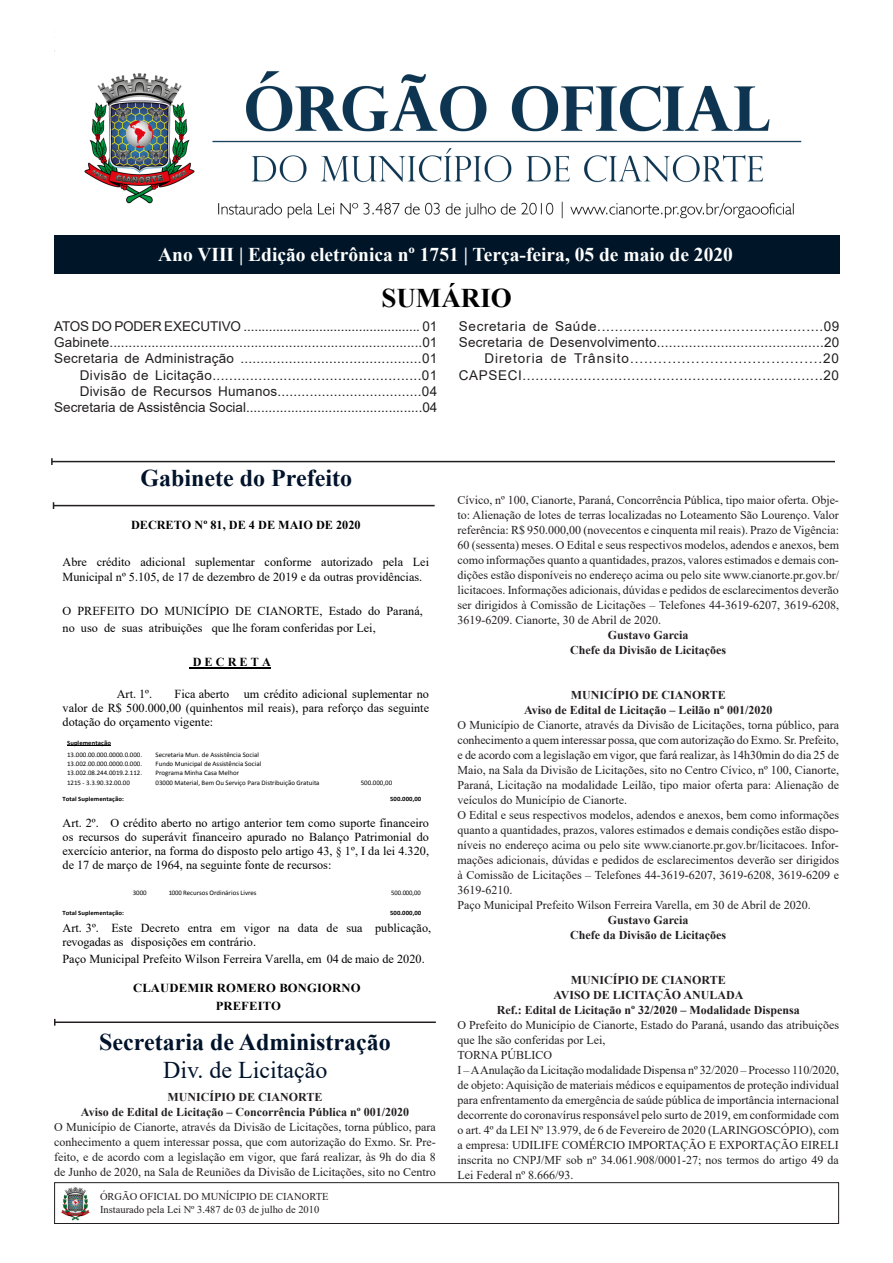
<style>
.page{position:relative;width:893px;height:1263px;background:#fff}
.page>*{position:absolute;margin:0;border:0;box-sizing:border-box;transform-origin:0 0}
.t1{font:700 27px "Times New Roman";color:#000}
.t2{font:700 24px "Times New Roman";color:#00132b}
.t3{font:24px "Times New Roman";color:#00132b}
.t4{font:700 19.5px "Times New Roman";color:#fff}
.t5{font:13.5px "Arial";letter-spacing:.02em;color:#231f20}
.t6{font:13.5px/16.2px "Arial";letter-spacing:.07em;color:#231f20;text-align:right}
.t7{font:13.5px "Arial";color:#231f20}
.t8{font:13.5px "Arial";letter-spacing:-.01em;color:#231f20}
.t9{font:13.5px "Arial";letter-spacing:.045em;color:#231f20}
.t10{font:12.15px/14.1px "Times New Roman";color:#000}
.t11{font:700 12.15px "Times New Roman";letter-spacing:.01em;color:#000}
.t12{font:700 12.15px/18.3px "Times New Roman";letter-spacing:.01em;color:#000;text-align:center;scale:1.04 1}
.t13{font:12px/15px "Times New Roman";color:#231f20;text-align:justify}
.t14{font:700 12px "Times New Roman";color:#231f20}
.t15{font:10.5px/12.6px "Times New Roman";color:#231f20}
.t16{font:6.9px "Calibri";color:#000}
.t17{font:6.9px "Calibri";color:#000;scale:.96 1}
.t18{font:700 6.45px "Calibri";letter-spacing:.01em;color:#000}
</style>
<div class="page">
<div style="left:54px;top:1182px;width:785px;height:42px;border:1px solid #231f20"></div>
<img style="left:61px;top:1187px;width:29px;height:33px">
<img style="left:84px;top:71px;width:718px;height:148px">
<div style="left:54px;top:236px;width:785px;height:38px;background:#001628"></div>
<hr style="left:52px;top:461px;width:783px;height:1px;background:#231f20">
<svg style="left:51px;top:458px;width:2px;height:7px"></svg>
<hr style="left:54px;top:505px;width:381px;height:1px;background:#231f20">
<hr style="left:190px;top:667px;width:81px;height:1px;background:#000">
<hr style="left:67px;top:746px;width:44px;height:1px;background:#000">
<hr style="left:55px;top:1021px;width:381px;height:2px;background:#231f20">
<svg style="left:54px;top:1019px;width:2px;height:7px"></svg>
<p class="t4" style="left:158px;top:240px;width:576px">Ano VIII | Edição eletrônica nº 1751 | Terça-feira, 05 de maio de 2020</p>
<p class="t1" style="left:381px;top:278px;width:132px">SUMÁRIO</p>
<p class="t8" style="left:54px;top:317px;width:385px">ATOS DO PODER EXECUTIVO ................................................. 01</p>
<p class="t5" style="left:54px;top:333px;width:385px">Gabinete..................................................................................01</p>
<p class="t5" style="left:54px;top:349px;width:385px">Secretaria de Administração .............................................01</p>
<p class="t5" style="left:80px;top:366px;width:359px">Divisão de Licitação..................................................01</p>
<p class="t5" style="left:80px;top:382px;width:359px">Divisão de Recursos Humanos....................................04</p>
<p class="t7" style="left:54px;top:398px;width:385px">Secretaria de Assistência Social...............................................04</p>
<p class="t9" style="left:459px;top:317px;width:382px">Secretaria de Saúde....................................................09</p>
<p class="t5" style="left:459px;top:333px;width:382px">Secretaria de Desenvolvimento..........................................20</p>
<p class="t6" style="left:459px;top:350px;width:382px">Diretoria de Trânsito.........................................20<br>CAPSECI.....................................................................20</p>
<p class="t2" style="left:141px;top:461px;width:213px">Gabinete do Prefeito</p>
<p class="t11" style="left:131px;top:516px;width:231px">DECRETO Nº 81, DE 4 DE MAIO DE 2020</p>
<p class="t10" style="left:63px;top:553px;width:368px;line-height:15.9px">Abre crédito adicional suplementar conforme autorizado pela Lei<br>Municipal nº 5.105, de 17 de dezembro de 2019 e da outras providências.</p>
<p class="t10" style="left:63px;top:602px;width:362px;line-height:16.6px">O PREFEITO DO MUNICÍPIO DE CIANORTE, Estado do Paraná, no uso de suas atribuições que lhe foram conferidas por Lei,</p>
<p class="t11" style="left:193px;top:653px;width:80px">D E C R E T A</p>
<p class="t10" style="left:117px;top:686px;width:37px">Art. 1º.</p>
<p class="t10" style="left:63px;top:686px;width:368px;text-align:justify;text-indent:112px">Fica aberto um crédito adicional suplementar no valor de R$ 500.000,00 (quinhentos mil reais), para reforço das seguinte dotação do orçamento vigente:</p>
<p class="t18" style="left:67px;top:739px;width:45px">Suplementação</p>
<p class="t16" style="left:67px;top:750px;width:77px">13.000.00.000.0000.0.000.</p>
<p class="t16" style="left:156px;top:750px;width:105px">Secretaria Mun. de Assistência Social</p>
<p class="t16" style="left:67px;top:759px;width:77px">13.002.00.000.0000.0.000.</p>
<p class="t16" style="left:156px;top:759px;width:107px">Fundo Municipal de Assistência Social</p>
<p class="t16" style="left:67px;top:768px;width:77px">13.002.08.244.0019.2.112.</p>
<p class="t16" style="left:156px;top:768px;width:85px">Programa Minha Casa Melhor</p>
<p class="t16" style="left:67px;top:778px;width:64px">1215 - 3.3.90.32.00.00</p>
<p class="t16" style="left:156px;top:778px;width:165px">03000 Material, Bem Ou Serviço Para Distribuição Gratuita</p>
<p class="t16" style="left:361px;top:778px;width:33px">500.000,00</p>
<p class="t18" style="left:63px;top:795px;width:63px">Total Suplementação:</p>
<p class="t18" style="left:390px;top:795px;width:33px">500.000,00</p>
<p class="t10" style="left:63px;top:815px;width:368px;text-align:justify">Art. 2º. O crédito aberto no artigo anterior tem como suporte financeiro os recursos do superávit financeiro apurado no Balanço Patrimonial do exercício anterior, na forma do disposto pelo artigo 43, § 1º, I da lei 4.320, de 17 de março de 1964, na seguinte fonte de recursos:</p>
<p class="t16" style="left:133px;top:888px;width:15px">3000</p>
<p class="t17" style="left:169px;top:888px;width:93px">1000 Recursos Ordinários Livres</p>
<p class="t17" style="left:391px;top:888px;width:33px">500.000,00</p>
<p class="t18" style="left:63px;top:909px;width:63px">Total Suplementação:</p>
<p class="t18" style="left:390px;top:909px;width:33px">500.000,00</p>
<p class="t10" style="left:63px;top:920px;width:370px">Art. 3º. Este Decreto entra em vigor na data de sua publicação, revogadas as disposições em contrário.</p>
<p class="t10" style="left:63px;top:952px;width:364px">Paço Municipal Prefeito Wilson Ferreira Varella, em 04 de maio de 2020.</p>
<p class="t12" style="left:133px;top:978px;width:220px">CLAUDEMIR ROMERO BONGIORNO<br>PREFEITO</p>
<p class="t2" style="left:99px;top:1024px;width:293px">Secretaria de Administração</p>
<p class="t3" style="left:163px;top:1053px;width:166px">Div. de Licitação</p>
<p class="t14" style="left:167px;top:1088px;width:156px">MUNICÍPIO DE CIANORTE</p>
<p class="t14" style="left:81px;top:1103px;width:330px">Aviso de Edital de Licitação – Concorrência Pública nº 001/2020</p>
<p class="t13" style="left:54px;top:1119px;width:383px">O Município de Cianorte, através da Divisão de Licitações, torna público, para conhecimento a quem interessar possa, que com autorização do Exmo. Sr. Pre&shy;feito, e de acordo com a legislação em vigor, que fará realizar, às 9h do dia 8 de Junho de 2020, na Sala de Reuniões da Divisão de Licitações, sito no Centro</p>
<p class="t15" style="left:100px;top:1190px;width:230px">ÓRGÃO OFICIAL DO MUNÍCIPIO DE CIANORTE<br>Instaurado pela Lei Nº 3.487 de 03 de julho de 2010</p>
<p class="t13" style="left:457px;top:492px;width:383px">Cívico, nº 100, Cianorte, Paraná, Concorrência Pública, tipo maior oferta. Obje&shy;to: Alienação de lotes de terras localizadas no Loteamento São Lourenço. Valor referência: R$ 950.000,00 (novecentos e cinquenta mil reais). Prazo de Vigência:<br>60 (sessenta) meses. O Edital e seus respectivos modelos, adendos e anexos, bem como informações quanto a quantidades, prazos, valores estimados e demais con&shy;dições estão disponíveis no endereço acima ou pelo site www.cianorte.pr.gov.br/ licitacoes. Informações adicionais, dúvidas e pedidos de esclarecimentos deverão ser dirigidos à Comissão de Licitações – Telefones 44-3619-6207, 3619-6208, 3619-6209. Cianorte, 30 de Abril de 2020.</p>
<p class="t14" style="left:608px;top:626px;width:82px">Gustavo Garcia</p>
<p class="t14" style="left:570px;top:641px;width:157px">Chefe da Divisão de Licitações</p>
<p class="t14" style="left:571px;top:686px;width:156px">MUNICÍPIO DE CIANORTE</p>
<p class="t14" style="left:524px;top:701px;width:250px">Aviso de Edital de Licitação – Leilão nº 001/2020</p>
<p class="t13" style="left:457px;top:717px;width:383px">O Município de Cianorte, através da Divisão de Licitações, torna público, para conhecimento a quem interessar possa, que com autorização do Exmo. Sr. Prefeito, e de acordo com a legislação em vigor, que fará realizar, às 14h30min do dia 25 de Maio, na Sala da Divisão de Licitações, sito no Centro Cívico, nº 100, Cianorte, Paraná, Licitação na modalidade Leilão, tipo maior oferta para: Alienação de veículos do Município de Cianorte.</p>
<p class="t13" style="left:457px;top:807px;width:383px">O Edital e seus respectivos modelos, adendos e anexos, bem como informações quanto a quantidades, prazos, valores estimados e demais condições estão dispo&shy;níveis no endereço acima ou pelo site www.cianorte.pr.gov.br/licitacoes. Infor&shy;mações adicionais, dúvidas e pedidos de esclarecimentos deverão ser dirigidos à Comissão de Licitações – Telefones 44-3619-6207, 3619-6208, 3619-6209 e 3619-6210.</p>
<p class="t13" style="left:457px;top:897px;width:355px">Paço Municipal Prefeito Wilson Ferreira Varella, em 30 de Abril de 2020.</p>
<p class="t14" style="left:608px;top:911px;width:82px">Gustavo Garcia</p>
<p class="t14" style="left:570px;top:926px;width:157px">Chefe da Divisão de Licitações</p>
<p class="t14" style="left:571px;top:971px;width:156px">MUNICÍPIO DE CIANORTE</p>
<p class="t14" style="left:554px;top:986px;width:191px">AVISO DE LICITAÇÃO ANULADA</p>
<p class="t14" style="left:497px;top:1001px;width:304px">Ref.: Edital de Licitação nº 32/2020 – Modalidade Dispensa</p>
<p class="t13" style="left:457px;top:1017px;width:383px">O Prefeito do Município de Cianorte, Estado do Paraná, usando das atribuições que lhe são conferidas por Lei,</p>
<p class="t13" style="left:457px;top:1047px;width:96px">TORNA PÚBLICO</p>
<p class="t13" style="left:457px;top:1062px;width:383px">I – A Anulação da Licitação modalidade Dispensa nº 32/2020 – Processo 110/2020, de objeto: Aquisição de materiais médicos e equipamentos de proteção individual para enfrentamento da emergência de saúde pública de importância internacional decorrente do coronavírus responsável pelo surto de 2019, em conformidade com o art. 4º da LEI Nº 13.979, de 6 de Fevereiro de 2020 (LARINGOSCÓPIO), com a empresa: UDILIFE COMÉRCIO IMPORTAÇÃO E EXPORTAÇÃO EIRELI inscrita no CNPJ/MF sob nº 34.061.908/0001-27; nos termos do artigo 49 da Lei Federal nº 8.666/93.</p>
</div>
